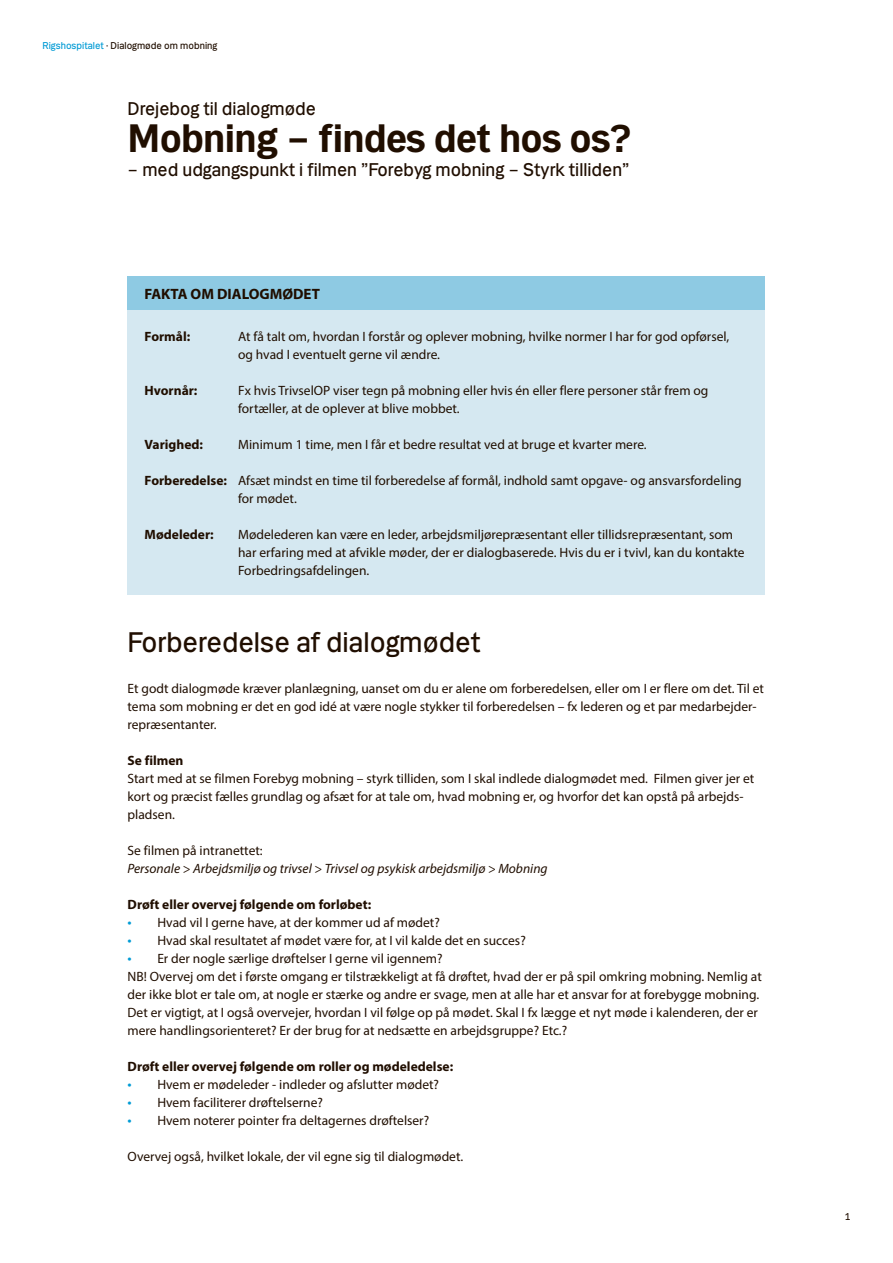
<style>
.page{position:relative;width:893px;height:1263px;background:#fff}
.page>*{position:absolute;margin:0;border:0;box-sizing:border-box;transform-origin:0 0}
.Overskrift_Bold_Mari{font:700 42px "Mari";color:#200e00}
.UR{font:30px "Mari";color:#200e00}
.UR-2{font:19.5px "Mari";color:#200e00}
.R{font:700 15px "Myriad Pro";color:#200e00}
.B{font:13.5px/18px "Myriad Pro";color:#200e00}
.B_bold{font:700 13.5px "Myriad Pro";color:#200e00}
.B-2{font:italic 13.5px "Myriad Pro";color:#200e00}
.B-3{font:700 13.5px "Myriad Pro";color:#200e00}
.Paginering_Mari{font:10.5px "Mari";color:#200e00}
.s1{color:#009bd5}
.s2{font-weight:700}
.s3{font-size:15px;color:#009bd5}
</style>
<div class="page">
<div style="left:128px;top:276px;width:637px;height:34px;background:#8ecae3"></div>
<div style="left:128px;top:310px;width:637px;height:285px;background:#d5e8f1"></div>
<p class="Paginering_Mari" style="left:43px;top:40px;width:176px"><span class="s1">Rigshospitalet</span> · Dialogmøde om mobning</p>
<p class="UR-2" style="left:128px;top:97px;width:190px">Drejebog til dialogmøde</p>
<p class="Overskrift_Bold_Mari" style="left:128px;top:114px;width:505px">Mobning – findes det hos os?</p>
<p class="UR-2" style="left:128px;top:158px;width:503px">– med udgangspunkt i filmen ”Forebyg mobning – Styrk tilliden”</p>
<p class="R" style="left:145px;top:284px;width:177px">FAKTA OM DIALOGMØDET</p>
<p class="B-3" style="left:145px;top:328px;width:47px">Formål:</p>
<p class="B" style="left:238px;top:327px;width:493px">At få talt om, hvordan I forstår og oplever mobning, hvilke normer I har for god opførsel, og hvad I eventuelt gerne vil ændre.</p>
<p class="B-3" style="left:145px;top:382px;width:54px">Hvornår:</p>
<p class="B" style="left:238px;top:381px;width:472px">Fx hvis TrivselOP viser tegn på mobning eller hvis én eller flere personer står frem og fortæller, at de oplever at blive mobbet.</p>
<p class="B-3" style="left:145px;top:436px;width:60px">Varighed:</p>
<p class="B" style="left:238px;top:435px;width:410px">Minimum 1 time, men I får et bedre resultat ved at bruge et kvarter mere.</p>
<p class="B" style="left:238px;top:471px;width:505px;text-indent:-94px"><span class="s2">Forberedelse:</span> Afsæt mindst en time til forberedelse af formål, indhold samt opgave- og ansvarsfordeling for mødet.</p>
<p class="B-3" style="left:145px;top:526px;width:71px">Mødeleder:</p>
<p class="B" style="left:238px;top:525px;width:508px">Mødelederen kan være en leder, arbejdsmiljørepræsentant eller tillidsrepræsentant, som har erfaring med at afvikle møder, der er dialogbaserede. Hvis du er i tvivl, kan du kontakte<br>Forbedringsafdelingen.</p>
<p class="UR" style="left:128px;top:624px;width:354px">Forberedelse af dialogmødet</p>
<p class="B" style="left:128px;top:679px;width:638px">Et godt dialogmøde kræver planlægning, uanset om du er alene om forberedelsen, eller om I er flere om det. Til et tema som mobning er det en god idé at være nogle stykker til forberedelsen – fx lederen og et par medarbejder&shy;repræsentanter.</p>
<p class="B_bold" style="left:128px;top:751px;width:57px">Se filmen</p>
<p class="B" style="left:128px;top:769px;width:628px">Start med at se filmen Forebyg mobning – styrk tilliden, som I skal indlede dialogmødet med. Filmen giver jer et kort og præcist fælles grundlag og afsæt for at tale om, hvad mobning er, og hvorfor det kan opstå på arbejds&shy;pladsen.</p>
<p class="B" style="left:128px;top:841px;width:137px">Se filmen på intranettet:</p>
<p class="B-2" style="left:128px;top:860px;width:422px">Personale &gt; Arbejdsmiljø og trivsel &gt; Trivsel og psykisk arbejdsmiljø &gt; Mobning</p>
<p class="B_bold" style="left:128px;top:895px;width:245px">Drøft eller overvej følgende om forløbet:</p>
<p class="B" style="left:128px;top:913px;width:314px"><span class="s3">•</span> Hvad vil I gerne have, at der kommer ud af mødet?</p>
<p class="B" style="left:128px;top:931px;width:400px"><span class="s3">•</span> Hvad skal resultatet af mødet være for, at I vil kalde det en succes?</p>
<p class="B" style="left:128px;top:949px;width:317px"><span class="s3">•</span> Er der nogle særlige drøftelser I gerne vil igennem?</p>
<p class="B" style="left:128px;top:967px;width:636px">NB! Overvej om det i første omgang er tilstrækkeligt at få drøftet, hvad der er på spil omkring mobning. Nemlig at der ikke blot er tale om, at nogle er stærke og andre er svage, men at alle har et ansvar for at forebygge mobning.</p>
<p class="B" style="left:128px;top:1003px;width:632px">Det er vigtigt, at I også overvejer, hvordan I vil følge op på mødet. Skal I fx lægge et nyt møde i kalenderen, der er mere handlingsorienteret? Er der brug for at nedsætte en arbejdsgruppe? Etc.?</p>
<p class="B_bold" style="left:128px;top:1057px;width:327px">Drøft eller overvej følgende om roller og mødeledelse:</p>
<p class="B" style="left:128px;top:1075px;width:313px"><span class="s3">•</span> Hvem er mødeleder - indleder og afslutter mødet?</p>
<p class="B" style="left:128px;top:1093px;width:197px"><span class="s3">•</span> Hvem faciliterer drøftelserne?</p>
<p class="B" style="left:128px;top:1111px;width:303px"><span class="s3">•</span> Hvem noterer pointer fra deltagernes drøftelser?</p>
<p class="B" style="left:128px;top:1147px;width:337px">Overvej også, hvilket lokale, der vil egne sig til dialogmødet.</p>
<p class="Paginering_Mari" style="left:845px;top:1210px;width:7px">1</p>
</div>
